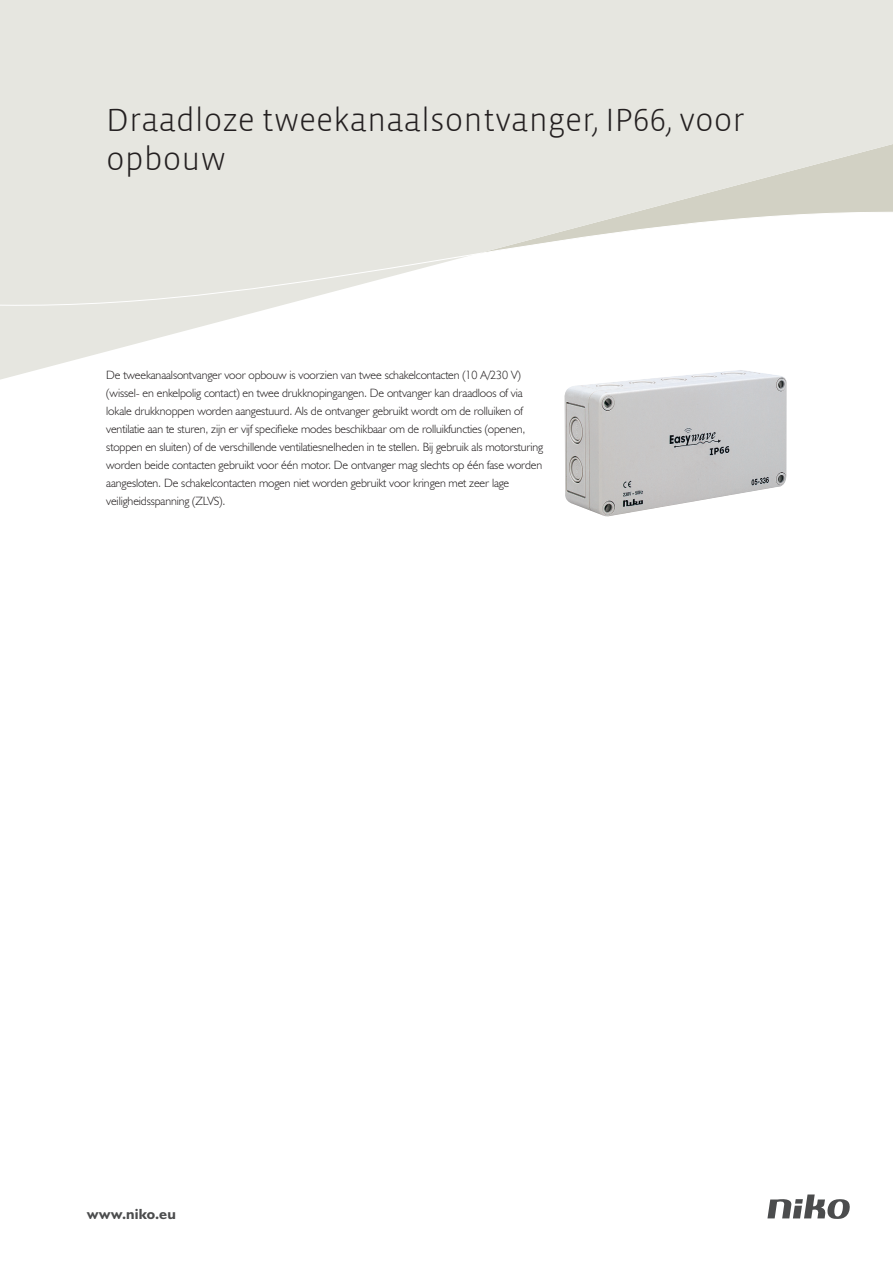
<style>
.page{position:relative;width:893px;height:1263px;background:#fff}
.page>*{position:absolute;margin:0;border:0;box-sizing:border-box;transform-origin:0 0}
.t1{font:300 33px/39px "Vista Sans";color:#231f20}
.t2{font:700 15px "Humanist 521 BT";letter-spacing:.01em;color:#4b4c4d}
.t3{font:300 12px/18px "Humanist 521 BT";letter-spacing:-.01em;color:#231f20}
</style>
<div class="page">
<svg style="left:0;top:0;width:893px;height:380px;fill:#e6e6e0"></svg>
<svg style="left:0;top:209px;width:893px;height:101px"></svg>
<svg style="left:767px;top:1194px;width:83px;height:25px"></svg>
<img style="left:564px;top:370px;width:224px;height:147px">
<h1 class="t1" style="left:106px;top:101px;width:640px">Draadloze tweekanaalsontvanger, IP66, voor opbouw</h1>
<p class="t3" style="left:106px;top:366px;width:438px">De tweekanaalsontvanger voor opbouw is voorzien van twee schakelcontacten (10 A/230 V) (wissel- en enkelpolig contact) en twee drukknopingangen. De ontvanger kan draadloos of via lokale drukknoppen worden aangestuurd. Als de ontvanger gebruikt wordt om de rolluiken of ventilatie aan te sturen, zijn er vijf specifieke modes beschikbaar om de rolluikfuncties (openen, stoppen en sluiten) of de verschillende ventilatiesnelheden in te stellen. Bij gebruik als motorsturing worden beide contacten gebruikt voor één motor. De ontvanger mag slechts op één fase worden aangesloten. De schakelcontacten mogen niet worden gebruikt voor kringen met zeer lage veiligheidsspanning (ZLVS).</p>
<p class="t2" style="left:87px;top:1204px;width:90px">www.niko.eu</p>
</div>
